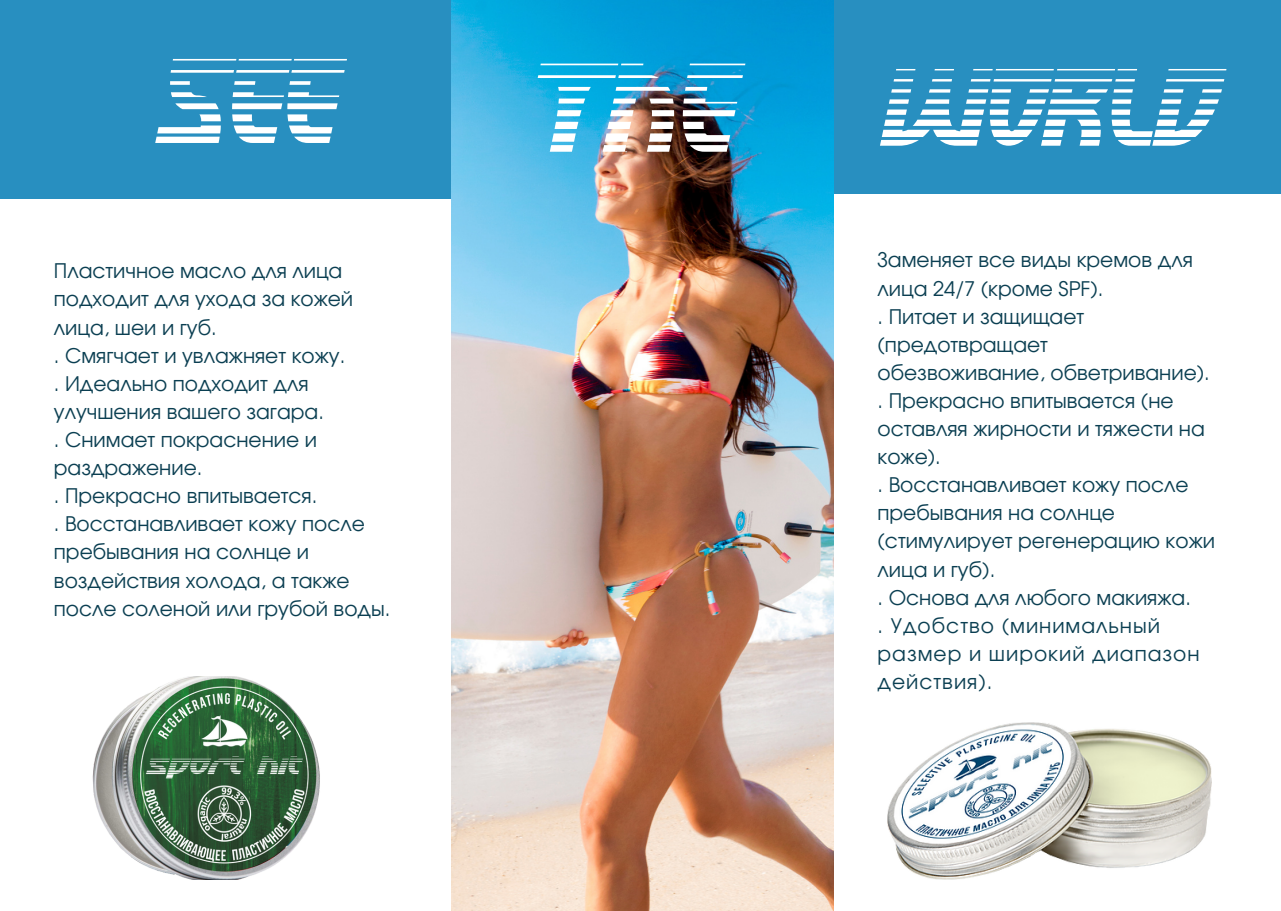
<style>
.page{position:relative;width:1281px;height:911px;background:#fff}
.page>*{position:absolute;margin:0;border:0;box-sizing:border-box;transform-origin:0 0}
.t1{font:italic 132.9px "SF Retroesque FX";color:#fff}
.t2{font:italic 126.75px "SF Retroesque FX";color:#fff}
.t3{font:italic 115.65px "SF Retroesque FX";color:#fff}
.t4{font:20.1px/28px "Evolventa";color:#0b3f52}
.t5{font:20.1px/28px "Evolventa";letter-spacing:.05em;color:#0b3f52}
</style>
<div class="page">
<div style="left:0;top:0;width:450px;height:198px;background:#288fc0"></div>
<div style="left:834px;top:0;width:446px;height:193px;background:#288fc0"></div>
<img style="left:887px;top:722px;width:324px;height:157px">
<img style="left:451px;top:0;width:383px;height:910px">
<img style="left:92px;top:676px;width:228px;height:202px">
<p class="t2" style="left:153px;top:32px;width:178px">SEE</p>
<p class="t1" style="left:522px;top:35px;width:208px">THE</p>
<p class="t4" style="left:54px;top:258px;width:301px">Пластичное масло для лица подходит для ухода за кожей лица, шеи и губ.</p>
<p class="t4" style="left:54px;top:342px;width:293px">. Смягчает и увлажняет кожу.</p>
<p class="t4" style="left:54px;top:370px;width:271px">. Идеально подходит для улучшения вашего загара.</p>
<p class="t4" style="left:54px;top:427px;width:264px">. Снимает покраснение и раздражение.</p>
<p class="t4" style="left:54px;top:483px;width:265px">. Прекрасно впитывается.</p>
<p class="t4" style="left:54px;top:511px;width:338px">. Восстанавливает кожу после пребывания на солнце и воздействия холода, а также после соленой или грубой воды.</p>
<p class="t3" style="left:877px;top:44px;width:335px">WORLD</p>
<p class="t4" style="left:877px;top:247px;width:317px">Заменяет все виды кремов для лица 24/7 (кроме SPF).</p>
<p class="t4" style="left:877px;top:303px;width:334px">. Питает и защищает (предотвращает обезвоживание, обветривание). . Прекрасно впитывается (не оставляя жирности и тяжести на коже).</p>
<p class="t4" style="left:877px;top:472px;width:339px">. Восстанавливает кожу после пребывания на солнце (стимулирует регенерацию кожи лица и губ).</p>
<p class="t4" style="left:877px;top:584px;width:315px">. Основа для любого макияжа.</p>
<p class="t5" style="left:877px;top:612px;width:323px">. Удобство (минимальный размер и широкий диапазон действия).</p>
</div>
